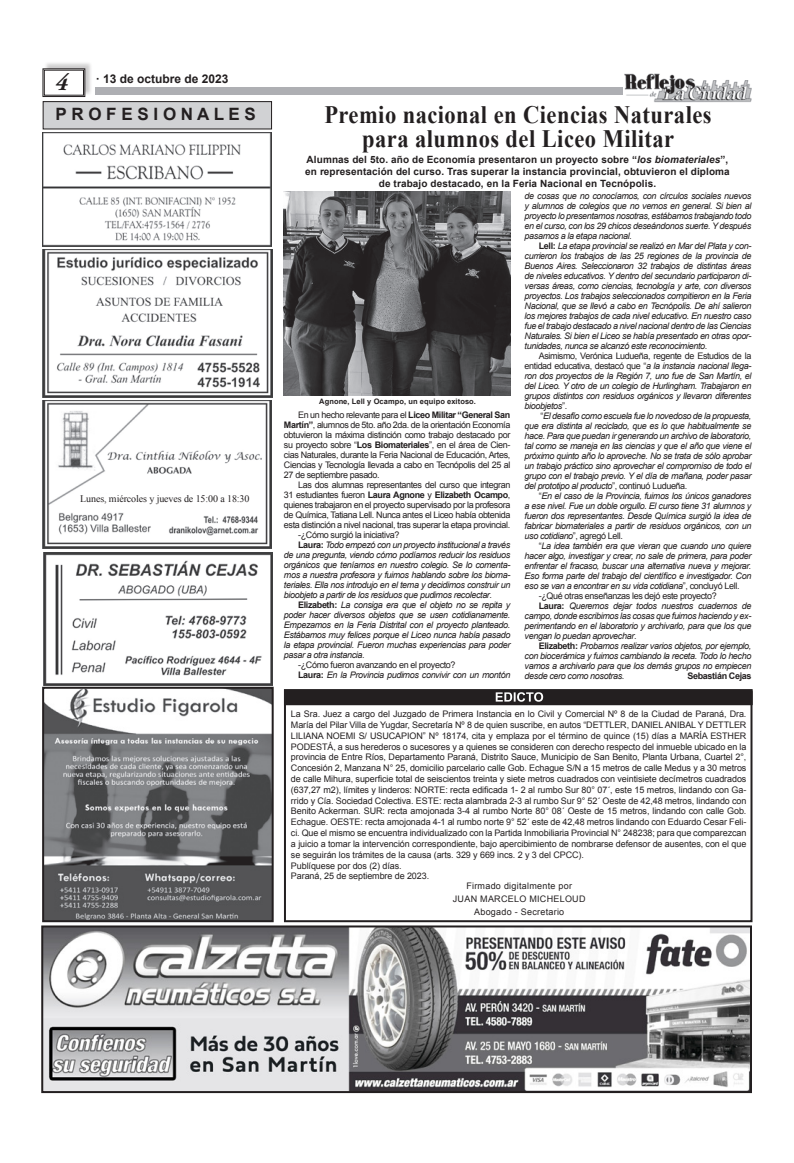
<style>
.page{position:relative;width:794px;height:1163px;background:#fff}
.page>*{position:absolute;margin:0;border:0;box-sizing:border-box;transform-origin:0 0}
.t1{font:700 25px/24px "Times New Roman";letter-spacing:.02em;color:#231f20;text-align:center;scale:.9 1}
.t2{font:italic 700 24px "Adobe Garamond Pro";color:#231f20}
.t3{font:700 17px "Arial";color:#231f20}
.t4{font:700 13px "Arial";color:#fff}
.t5{font:700 12px "Arial";color:#231f20}
.t6{font:700 10px/12px "Arial";letter-spacing:.01em;color:#231f20;text-align:center}
.t7{font:10px "Times New Roman";letter-spacing:-.01em;color:#231f20}
.t8{font:italic 9px/10px "Arial";letter-spacing:-.04em;color:#231f20;text-align:justify}
.t9{font:9px/10.8px "Arial";letter-spacing:-.04em;color:#231f20;text-align:justify}
.t10{font:9px "Arial";letter-spacing:.03em;color:#231f20}
.t11{font:9px "Arial";letter-spacing:-.01em;color:#231f20}
.t12{font:700 9px "Arial";letter-spacing:-.04em;color:#231f20}
.t13{font:700 7.5px "Arial";letter-spacing:.01em;color:#231f20}
.s1{font-style:italic}
.s2{font-weight:700}
.s3{font-weight:700;font-style:normal}
.s4{font-style:normal}
</style>
<div class="page">
<div style="left:95px;top:87px;width:529px;height:8px;background:#aeafb3"></div>
<div style="left:44px;top:61px;width:48px;height:34px;background:#231f20;opacity:.23"></div>
<svg style="left:42px;top:68px;width:43px;height:29px"></svg>
<div style="left:44px;top:70px;width:40px;height:25px;border:1px solid #231f20"></div>
<img style="left:624px;top:73px;width:127px;height:30px">
<div style="left:43px;top:102px;width:228px;height:27px;background:#d1d2d4"></div>
<div style="left:43px;top:101px;width:229px;height:28px;border:1px solid #231f20"></div>
<img style="left:43px;top:132px;width:229px;height:115px">
<img style="left:43px;top:552px;width:230px;height:133px">
<img style="left:43px;top:250px;width:229px;height:147px">
<img style="left:42px;top:400px;width:230px;height:148px">
<svg style="left:77px;top:492px;width:132px;height:19px"></svg>
<img style="left:45px;top:689px;width:226px;height:230px">
<div style="left:42px;top:686px;width:232px;height:236px;border:2px solid #231f20"></div>
<img style="left:44px;top:928px;width:705px;height:161px">
<div style="left:41px;top:925px;width:711px;height:167px;border:2px solid #231f20"></div>
<img style="left:284px;top:191px;width:226px;height:204px">
<div style="left:284px;top:689px;width:468px;height:233px;border:2px solid #231f20"></div>
<div style="left:285px;top:690px;width:466px;height:13px;background:#231f20"></div>
<div style="left:284px;top:689px;width:468px;height:16px;border:3px solid #231f20"></div>
<div style="left:286px;top:691px;width:466px;height:13px;border:1px solid #231f20"></div>
<p class="t2" style="left:55px;top:68px;width:14px">4</p>
<p class="t5" style="left:96px;top:71px;width:134px">· 13 de octubre de 2023</p>
<p class="t3" style="left:56px;top:103px;width:202px">P R O F E S I O N A L E S</p>
<p class="t7" style="left:80px;top:492px;width:171px">Lunes, miércoles y jueves de 15:00 a 18:30</p>
<p class="t1" style="left:324px;top:102px;width:432px">Premio nacional en Ciencias Naturales para alumnos del Liceo Militar</p>
<p class="t6" style="left:305px;top:153px;width:426px">Alumnas del 5to. año de Economía presentaron un proyecto sobre “<span class="s1">los biomateriales</span>”, en representación del curso. Tras superar la instancia provincial, obtuvieron el diploma de trabajo destacado, en la Feria Nacional en Tecnópolis.</p>
<p class="t13" style="left:319px;top:397px;width:158px">Agnone, Lell y Ocampo, un equipo exitoso.</p>
<p class="t9" style="left:284px;top:410px;width:228px;line-height:10px;text-indent:14px">En un hecho relevante para el <span class="s2">Liceo Militar “General San Martín”</span>, alumnos de 5to. año 2da. de la orientación Economía obtuvieron la máxima distinción como trabajo destacado por su proyecto sobre “<span class="s2">Los Biomateriales</span>”, en el área de Cien&shy;cias Naturales, durante la Feria Nacional de Educación, Artes, Ciencias y Tecnología llevada a cabo en Tecnópolis del 25 al 27 de septiembre pasado.</p>
<p class="t9" style="left:284px;top:480px;width:228px;line-height:10px;text-indent:14px">Las dos alumnas representantes del curso que integran 31 estudiantes fueron <span class="s2">Laura Agnone</span> y <span class="s2">Elizabeth Ocampo</span>, quienes trabajaron en el proyecto supervisado por la profesora de Química, Tatiana Lell. Nunca antes el Liceo había obtenida esta distinción a nivel nacional, tras superar la etapa provincial.</p>
<p class="t9" style="left:298px;top:529px;width:103px">-¿Cómo surgió la iniciativa?</p>
<p class="t8" style="left:284px;top:540px;width:228px;text-indent:14px"><span class="s3">Laura:</span> Todo empezó con un proyecto institucional a través de una pregunta, viendo cómo podíamos reducir los residuos orgánicos que teníamos en nuestro colegio. Se lo comenta&shy;mos a nuestra profesora y fuimos hablando sobre los bioma&shy;teriales. Ella nos introdujo en el tema y decidimos construir un bioobjeto a partir de los residuos que pudimos recolectar<span class="s4">.</span></p>
<p class="t8" style="left:284px;top:600px;width:228px;text-indent:14px"><span class="s3">Elizabeth:</span> La consiga era que el objeto no se repita y poder hacer diversos objetos que se usen cotidianamente.<br>Empezamos en la Feria Distrital con el proyecto planteado.<br>Estábamos muy felices porque el Liceo nunca había pasado la etapa provincial. Fueron muchas experiencias para poder pasar a otra instancia<span class="s4">.</span></p>
<p class="t9" style="left:298px;top:659px;width:159px">-¿Cómo fueron avanzando en el proyecto?</p>
<p class="t8" style="left:298px;top:670px;width:214px"><span class="s3">Laura:</span> En la Provincia pudimos convivir con un montón</p>
<p class="t8" style="left:524px;top:191px;width:228px">de cosas que no conocíamos, con círculos sociales nuevos y alumnos de colegios que no vemos en general. Si bien al proyecto lo presentamos nosotras, estábamos trabajando todo en el curso, con los 29 chicos deseándonos suerte. Y después pasamos a la etapa nacional.</p>
<p class="t8" style="left:524px;top:241px;width:228px;text-indent:14px"><span class="s3">Lell:</span> La etapa provincial se realizó en Mar del Plata y con&shy;currieron los trabajos de las 25 regiones de la provincia de Buenos Aires. Seleccionaron 32 trabajos de distintas áreas de niveles educativos. Y dentro del secundario participaron di&shy;versas áreas, como ciencias, tecnología y arte, con diversos proyectos. Los trabajos seleccionados compitieron en la Feria Nacional, que se llevó a cabo en Tecnópolis. De ahí salieron los mejores trabajos de cada nivel educativo. En nuestro caso fue el trabajo destacado a nivel nacional dentro de las Ciencias Naturales. Si bien el Liceo se había presentado en otras opor&shy;tunidades, nunca se alcanzó este reconocimiento<span class="s4">.</span></p>
<p class="t8" style="left:524px;top:351px;width:228px;text-indent:14px"><span class="s4">Asimismo, Verónica Ludueña, regente de Estudios de la entidad educativa, destacó que “</span>a la instancia nacional llega&shy;ron dos proyectos de la Región 7, uno fue de San Martín, el del Liceo. Y otro de un colegio de Hurlingham. Trabajaron en grupos distintos con residuos orgánicos y llevaron diferentes bioobjetos<span class="s4">”.</span></p>
<p class="t8" style="left:524px;top:411px;width:228px;text-indent:16px"><span class="s4">“</span>El desafío como escuela fue lo novedoso de la propuesta, que era distinta al reciclado, que es lo que habitualmente se hace. Para que puedan ir generando un archivo de laboratorio, tal como se maneja en las ciencias y que el año que viene el próximo quinto año lo aproveche. No se trata de sólo aprobar un trabajo práctico sino aprovechar el compromiso de todo el grupo con el trabajo previo. Y el día de mañana, poder pasar del prototipo al producto<span class="s4">”, continuó Ludueña.</span></p>
<p class="t8" style="left:524px;top:491px;width:228px;text-indent:14px"><span class="s4">“</span>En el caso de la Provincia, fuimos los únicos ganadores a ese nivel. Fue un doble orgullo. El curso tiene 31 alumnos y fueron dos representantes. Desde Química surgió la idea de fabricar biomateriales a partir de residuos orgánicos, con un uso cotidiano<span class="s4">”, agregó Lell.</span></p>
<p class="t8" style="left:524px;top:541px;width:228px;text-indent:14px"><span class="s4">“</span>La idea también era que vieran que cuando uno quiere hacer algo, investigar y crear, no sale de primera, para poder enfrentar el fracaso, buscar una alternativa nueva y mejorar.<br>Eso forma parte del trabajo del científico e investigador. Con eso se van a encontrar en su vida cotidiana<span class="s4">”, concluyó Lell.</span></p>
<p class="t9" style="left:539px;top:590px;width:179px">-¿Qué otras enseñanzas les dejó este proyecto?</p>
<p class="t8" style="left:524px;top:601px;width:228px;text-indent:14px"><span class="s3">Laura:</span> Queremos dejar todos nuestros cuadernos de campo, donde escribimos las cosas que fuimos haciendo y ex&shy;perimentando en el laboratorio y archivarlo, para que los que vengan lo puedan aprovechar<span class="s4">.</span></p>
<p class="t8" style="left:524px;top:641px;width:228px;text-indent:14px"><span class="s3">Elizabeth:</span> Probamos realizar varios objetos, por ejemplo, con biocerámica y fuimos cambiando la receta. Todo lo hecho vamos a archivarlo para que los demás grupos no empiecen desde cero como nosotras<span class="s4">.</span></p>
<p class="t12" style="left:687px;top:670px;width:65px">Sebastián Cejas</p>
<p class="t4" style="left:495px;top:688px;width:50px">EDICTO</p>
<p class="t9" style="left:291px;top:708px;width:457px">La Sra. Juez a cargo del Juzgado de Primera Instancia en lo Civil y Comercial Nº 8 de la Ciudad de Paraná, Dra.<br>María del Pilar Villa de Yugdar, Secretaría Nº 8 de quien suscribe, en autos “DETTLER, DANIEL ANIBAL Y DETTLER LILIANA NOEMI S/ USUCAPION” Nº 18174, cita y emplaza por el término de quince (15) días a MARÍA ESTHER PODESTÁ, a sus herederos o sucesores y a quienes se consideren con derecho respecto del inmueble ubicado en la provincia de Entre Ríos, Departamento Paraná, Distrito Sauce, Municipio de San Benito, Planta Urbana, Cuartel 2°, Concesión 2, Manzana N° 25, domicilio parcelario calle Gob. Echague S/N a 15 metros de calle Medus y a 30 metros de calle Mihura, superficie total de seiscientos treinta y siete metros cuadrados con veintisiete decímetros cuadrados (637,27 m2), límites y linderos: NORTE: recta edificada 1- 2 al rumbo Sur 80° 07´, este 15 metros, lindando con Ga&shy;rrido y Cía. Sociedad Colectiva. ESTE: recta alambrada 2-3 al rumbo Sur 9° 52´ Oeste de 42,48 metros, lindando con Benito Ackerman. SUR: recta amojonada 3-4 al rumbo Norte 80° 08´ Oeste de 15 metros, lindando con calle Gob.<br>Echague. OESTE: recta amojonada 4-1 al rumbo norte 9° 52´ este de 42,48 metros lindando con Eduardo Cesar Feli&shy;ci. Que el mismo se encuentra individualizado con la Partida Inmobiliaria Provincial N° 248238; para que comparezcan a juicio a tomar la intervención correspondiente, bajo apercibimiento de nombrarse defensor de ausentes, con el que se seguirán los trámites de la causa (arts. 329 y 669 incs. 2 y 3 del CPCC).</p>
<p class="t11" style="left:291px;top:859px;width:112px">Publíquese por dos (2) días.</p>
<p class="t11" style="left:291px;top:870px;width:140px">Paraná, 25 de septiembre de 2023.</p>
<p class="t10" style="left:466px;top:879px;width:107px">Firmado digitalmente por</p>
<p class="t10" style="left:453px;top:892px;width:134px">JUAN MARCELO MICHELOUD</p>
<p class="t10" style="left:474px;top:905px;width:92px">Abogado - Secretario</p>
</div>
